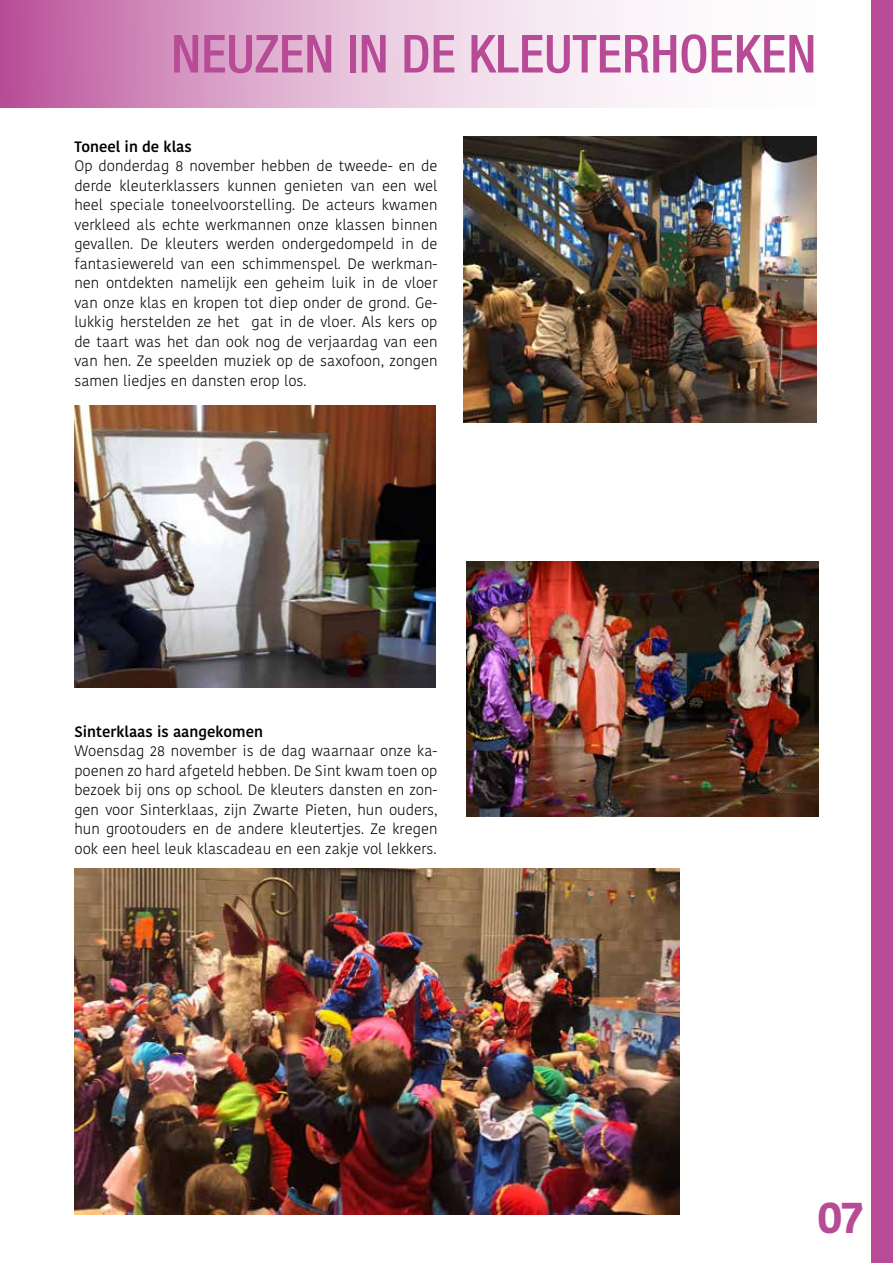
<style>
.page{position:relative;width:893px;height:1263px;background:#fff}
.page>*{position:absolute;margin:0;border:0;box-sizing:border-box;transform-origin:0 0}
.t1{font:500 condensed 52.5px "Helvetica Neue LT Std";color:#b84b96}
.t2{font:700 45px "Kohinoor Devanagari";color:#b84b96}
.t3{font:300 15px/19.5px "Kohinoor Devanagari";color:#000;text-align:justify}
.t4{font:600 15px "Kohinoor Devanagari";color:#000}
</style>
<div class="page">
<div style="left:872px;top:0;width:21px;height:1263px;background:#b84b96"></div>
<svg style="left:0;top:0;width:872px;height:107px"></svg>
<img style="left:464px;top:136px;width:352px;height:286px">
<img style="left:74px;top:869px;width:605px;height:345px">
<img style="left:466px;top:561px;width:353px;height:255px">
<img style="left:74px;top:405px;width:362px;height:282px">
<h1 class="t1" style="left:171px;top:23px;width:647px">NEUZEN IN DE KLEUTERHOEKEN</h1>
<p class="t4" style="left:74px;top:138px;width:119px">Toneel in de klas</p>
<p class="t3" style="left:74px;top:156px;width:365px">Op donderdag 8 november hebben de tweede- en de derde kleuterklassers kunnen genieten van een wel heel speciale toneelvoorstelling. De acteurs kwamen verkleed als echte werkmannen onze klassen binnen gevallen. De kleuters werden ondergedompeld in de fantasiewereld van een schimmenspel. De werkman&shy;nen ontdekten namelijk een geheim luik in de vloer van onze klas en kropen tot diep onder de grond. Ge&shy;lukkig herstelden ze het gat in de vloer. Als kers op de taart was het dan ook nog de verjaardag van een van hen. Ze speelden muziek op de saxofoon, zongen samen liedjes en dansten erop los.</p>
<p class="t4" style="left:74px;top:723px;width:190px">Sinterklaas is aangekomen</p>
<p class="t3" style="left:74px;top:741px;width:365px">Woensdag 28 november is de dag waarnaar onze ka&shy;poenen zo hard afgeteld hebben. De Sint kwam toen op bezoek bij ons op school. De kleuters dansten en zon&shy;gen voor Sinterklaas, zijn Zwarte Pieten, hun ouders, hun grootouders en de andere kleutertjes. Ze kregen ook een heel leuk klascadeau en een zakje vol lekkers.</p>
<h2 class="t2" style="left:817px;top:1177px;width:48px">07</h2>
</div>
